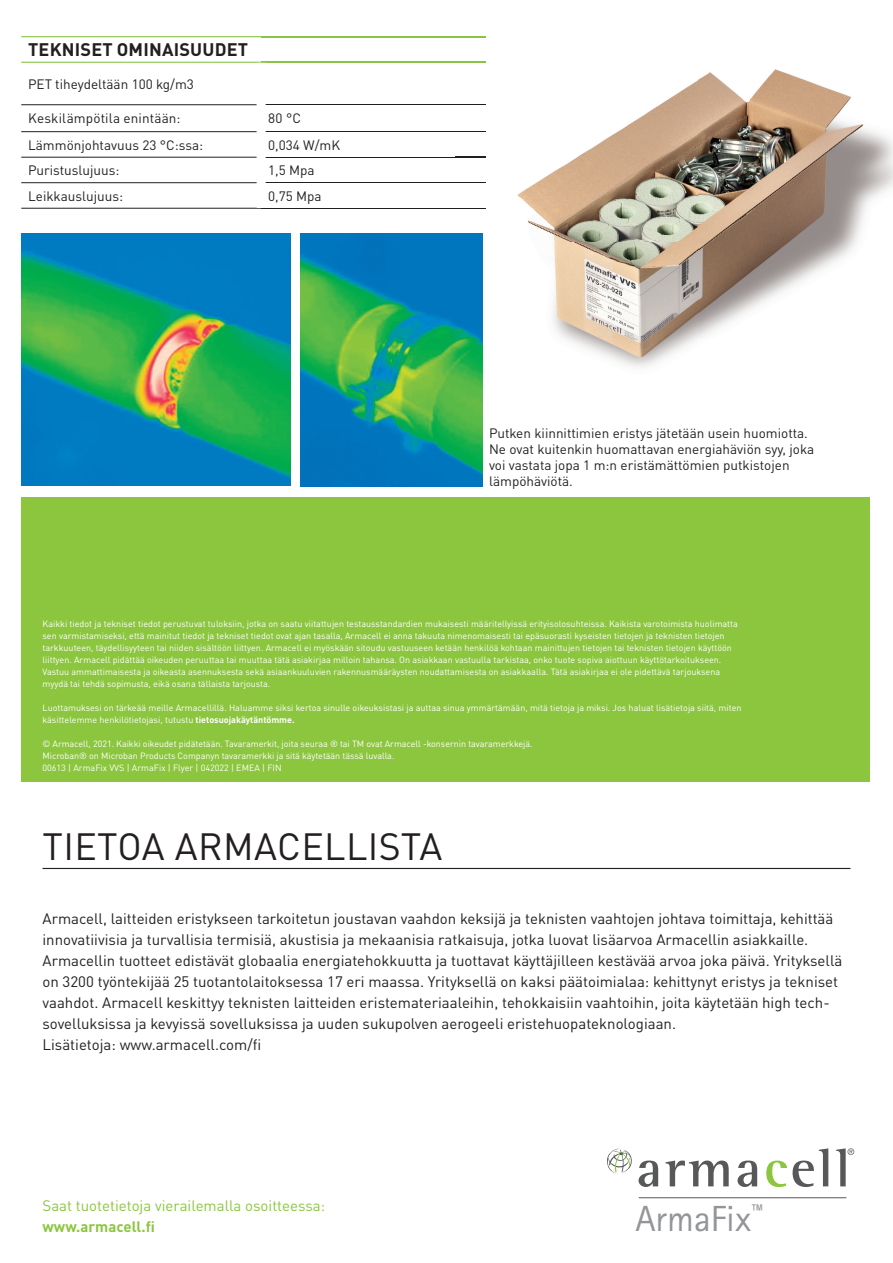
<style>
.page{position:relative;width:893px;height:1263px;background:#fff}
.page>*{position:absolute;margin:0;border:0;box-sizing:border-box;transform-origin:0 0}
.t1{font:37.5px "DIN Pro";letter-spacing:.01em;color:#231f20}
.t2{font:36.3px "Rotis Sans Serif Pro";color:#939598}
.t3{font:700 18px "DIN Pro";letter-spacing:.01em;color:#231f20}
.t4{font:15px/21px "DIN Pro";color:#231f20}
.t5{font:15px "DIN Pro";color:#8bc63e}
.t6{font:700 15px "DIN Pro";color:#8bc63e}
.t7{font:13.5px/16.2px "DIN Pro";color:#231f20}
.t8{font:9px/12px "DIN Pro";color:#fff}
.s1{font-weight:700}
</style>
<div class="page">
<div style="left:21px;top:497px;width:849px;height:285px;background:#8bc63e"></div>
<hr style="left:43px;top:868px;width:807px;height:1px;background:#231f20">
<hr style="left:21px;top:104px;width:236px;height:1px;background:#231f20">
<hr style="left:266px;top:105px;width:220px;height:1px;background:#231f20">
<hr style="left:21px;top:131px;width:236px;height:1px;background:#231f20">
<hr style="left:266px;top:131px;width:220px;height:1px;background:#231f20">
<hr style="left:21px;top:157px;width:236px;height:1px;background:#231f20">
<hr style="left:266px;top:157px;width:220px;height:1px;background:#231f20">
<hr style="left:21px;top:182px;width:236px;height:1px;background:#231f20">
<hr style="left:266px;top:182px;width:220px;height:1px;background:#231f20">
<hr style="left:21px;top:208px;width:240px;height:1px;background:#231f20">
<hr style="left:261px;top:208px;width:225px;height:1px;background:#231f20">
<hr style="left:21px;top:36px;width:240px;height:1px;background:#88c546">
<hr style="left:261px;top:36px;width:225px;height:1px;background:#88c546">
<hr style="left:21px;top:62px;width:240px;height:1px;background:#88c546">
<hr style="left:261px;top:62px;width:225px;height:1px;background:#88c546">
<img style="left:455px;top:37px;width:438px;height:400px">
<img style="left:455px;top:105px;width:31px;height:1px">
<img style="left:455px;top:131px;width:31px;height:1px">
<img style="left:455px;top:157px;width:31px;height:1px">
<img style="left:455px;top:182px;width:31px;height:1px">
<img style="left:455px;top:208px;width:31px;height:1px">
<img style="left:455px;top:62px;width:31px;height:1px">
<svg style="left:639px;top:1160px;width:19px;height:27px"></svg>
<svg style="left:665px;top:1160px;width:64px;height:26px"></svg>
<svg style="left:737px;top:1160px;width:20px;height:27px"></svg>
<svg style="left:766px;top:1160px;width:21px;height:27px"></svg>
<svg style="left:793px;top:1148px;width:35px;height:39px"></svg>
<svg style="left:836px;top:1148px;width:18px;height:38px"></svg>
<svg style="left:606px;top:1148px;width:26px;height:26px"></svg>
<hr style="left:639px;top:1197px;width:207px;height:1px;background:#57585a">
<img style="left:21px;top:234px;width:269px;height:252px">
<img style="left:301px;top:234px;width:181px;height:252px">
<h3 class="t3" style="left:28px;top:36px;width:221px">TEKNISET OMINAISUUDET</h3>
<h3 class="t7" style="left:28px;top:75px;width:167px">PET tiheydeltään 100 kg/m3</h3>
<h3 class="t7" style="left:28px;top:110px;width:154px">Keskilämpötila enintään:</h3>
<h3 class="t7" style="left:268px;top:110px;width:34px">80 °C</h3>
<h3 class="t7" style="left:28px;top:136px;width:177px">Lämmönjohtavuus 23 °C:ssa:</h3>
<h3 class="t7" style="left:268px;top:136px;width:74px">0,034 W/mK</h3>
<h3 class="t7" style="left:28px;top:161px;width:93px">Puristuslujuus:</h3>
<h3 class="t7" style="left:268px;top:161px;width:48px">1,5 Mpa</h3>
<h3 class="t7" style="left:28px;top:187px;width:96px">Leikkauslujuus:</h3>
<h3 class="t7" style="left:268px;top:187px;width:55px">0,75 Mpa</h3>
<h3 class="t7" style="left:489px;top:424px;width:327px">Putken kiinnittimien eristys jätetään usein huomiotta.<br>Ne ovat kuitenkin huomattavan energiahäviön syy, joka voi vastata jopa 1 m:n eristämättömien putkistojen lämpöhäviötä.</h3>
<p class="t8" style="left:43px;top:617px;width:697px">Kaikki tiedot ja tekniset tiedot perustuvat tuloksiin, jotka on saatu viitattujen testausstandardien mukaisesti määritellyissä erityisolosuhteissa. Kaikista varotoimista huolimatta sen varmistamiseksi, että mainitut tiedot ja tekniset tiedot ovat ajan tasalla, Armacell ei anna takuuta nimenomaisesti tai epäsuorasti kyseisten tietojen ja teknisten tietojen tarkkuuteen, täydellisyyteen tai niiden sisältöön liittyen. Armacell ei myöskään sitoudu vastuuseen ketään henkilöä kohtaan mainittujen tietojen tai teknisten tietojen käyttöön liittyen. Armacell pidättää oikeuden peruuttaa tai muuttaa tätä asiakirjaa milloin tahansa. On asiakkaan vastuulla tarkistaa, onko tuote sopiva aiottuun käyttötarkoitukseen.<br>Vastuu ammattimaisesta ja oikeasta asennuksesta sekä asiaankuuluvien rakennusmääräysten noudattamisesta on asiakkaalla. Tätä asiakirjaa ei ole pidettävä tarjouksena myydä tai tehdä sopimusta, eikä osana tällaista tarjousta.</p>
<p class="t8" style="left:43px;top:701px;width:700px">Luottamuksesi on tärkeää meille Armacellillä. Haluamme siksi kertoa sinulle oikeuksistasi ja auttaa sinua ymmärtämään, mitä tietoja ja miksi. Jos haluat lisätietoja siitä, miten käsittelemme henkilötietojasi, tutustu <span class="s1">tietosuojakäytäntömme.</span></p>
<p class="t8" style="left:43px;top:737px;width:491px">© Armacell, 2021. Kaikki oikeudet pidätetään. Tavaramerkit, joita seuraa ® tai TM ovat Armacell -konsernin tavaramerkkejä.<br>Microban® on Microban Products Companyn tavaramerkki ja sitä käytetään tässä luvalla.<br>00613 | ArmaFix VVS | ArmaFix | Flyer | 042022 | EMEA | FIN</p>
<h1 class="t1" style="left:43px;top:818px;width:401px">TIETOA ARMACELLISTA</h1>
<p class="t4" style="left:43px;top:907px;width:801px">Armacell, laitteiden eristykseen tarkoitetun joustavan vaahdon keksijä ja teknisten vaahtojen johtava toimittaja, kehittää innovatiivisia ja turvallisia termisiä, akustisia ja mekaanisia ratkaisuja, jotka luovat lisäarvoa Armacellin asiakkaille.<br>Armacellin tuotteet edistävät globaalia energiatehokkuutta ja tuottavat käyttäjilleen kestävää arvoa joka päivä. Yrityksellä on 3200 työntekijää 25 tuotantolaitoksessa 17 eri maassa. Yrityksellä on kaksi päätoimialaa: kehittynyt eristys ja tekniset vaahdot. Armacell keskittyy teknisten laitteiden eristemateriaaleihin, tehokkaisiin vaahtoihin, joita käytetään high tech&shy;sovelluksissa ja kevyissä sovelluksissa ja uuden sukupolven aerogeeli eristehuopateknologiaan.<br>Lisätietoja: www.armacell.com/fi</p>
<h3 class="t5" style="left:43px;top:1194px;width:284px">Saat tuotetietoja vierailemalla osoitteessa:</h3>
<h3 class="t6" style="left:43px;top:1214px;width:114px">www.armacell.fi</h3>
<h2 class="t2" style="left:635px;top:1197px;width:130px">ArmaFix<sup>™</sup></h2>
</div>
